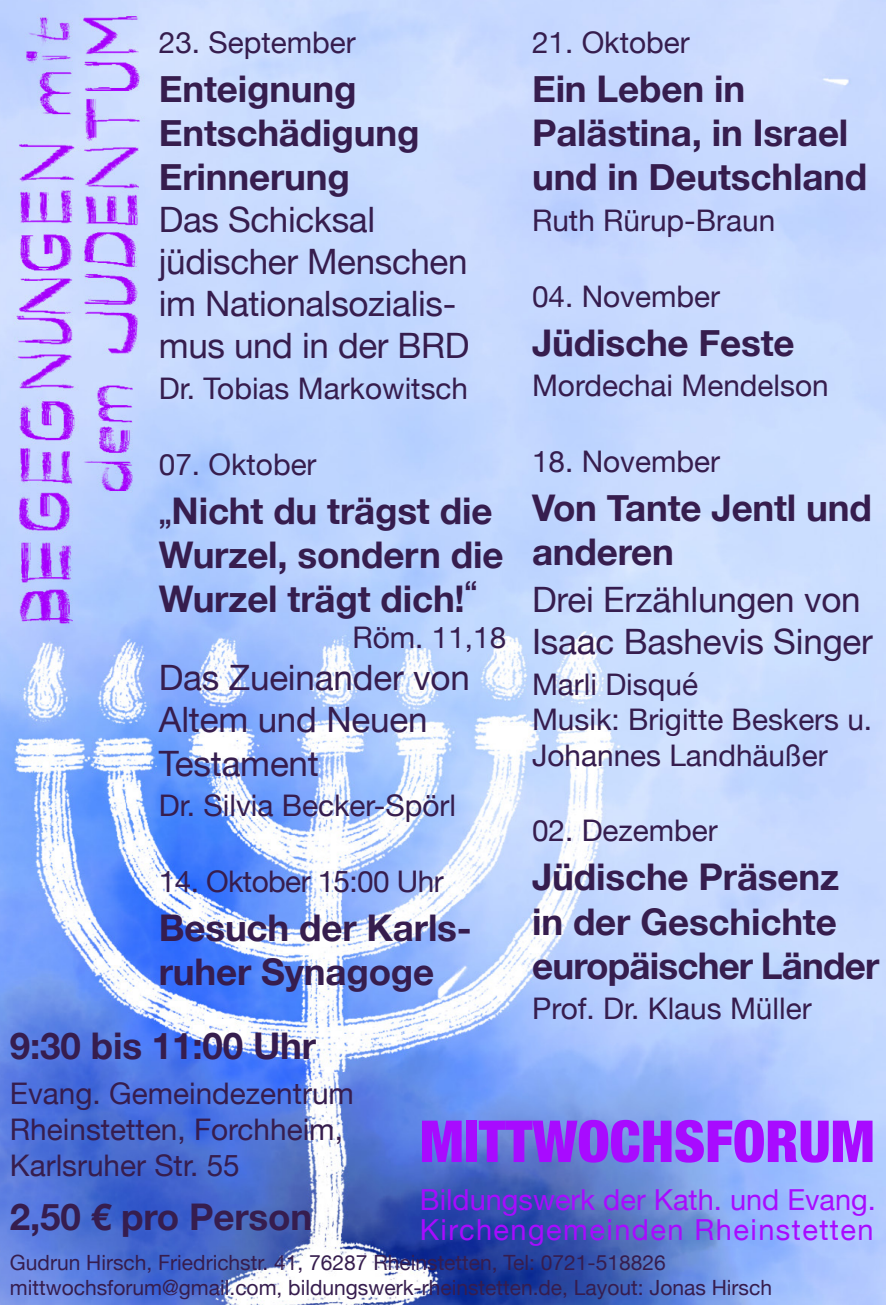
<style>
.page{position:relative;width:886px;height:1305px;background:#fff}
.page>*{position:absolute;margin:0;border:0;box-sizing:border-box;transform-origin:0 0}
.t1{font:900 condensed 57.75px "Helvetica Neue";color:#a80bff}
.t2{font:700 36.75px/44.1px "Helvetica Neue";letter-spacing:-.005em;color:#361d4e}
.t3{font:35px/42px "Helvetica Neue";letter-spacing:-.005em;color:#361d4e}
.t4{font:29.75px/35.7px "Helvetica Neue";color:#361d4e}
.t5{font:29.75px "Helvetica Neue";letter-spacing:-.02em;color:#361d4e}
.t6{font:29.05px/30.1px "Helvetica Neue";letter-spacing:.05em;color:#a80bff}
.t7{font:21px/25.2px "Helvetica Neue";color:#361d4e}
.s1{font-size:28px}
</style>
<div class="page">
<img style="left:0;top:0;width:885px;height:1305px">
<p class="t4" style="left:159px;top:26px;width:198px">23. September</p>
<p class="t2" style="left:159px;top:68px;width:262px">Enteignung<br>Entschädigung<br>Erinnerung</p>
<p class="t3" style="left:159px;top:201px;width:312px">Das Schicksal jüdischer Menschen im Nationalsozialis&shy;mus und in der BRD</p>
<p class="t4" style="left:159px;top:372px;width:311px">Dr. Tobias Markowitsch</p>
<p class="t4" style="left:159px;top:448px;width:159px">07. Oktober</p>
<p class="t2" style="left:159px;top:489px;width:346px"><span class="s1">„</span>Nicht du trägst die<br>Wurzel, sondern die<br>Wurzel trägt dich!<sup>“</sup></p>
<p class="t4" style="left:352px;top:621px;width:155px">Röm. 11,18</p>
<p class="t3" style="left:159px;top:657px;width:312px;line-height:43.1px">Das Zueinander von<br>Altem und Neuen<br>Testament</p>
<p class="t4" style="left:159px;top:789px;width:298px">Dr. Silvia Becker-Spörl</p>
<p class="t5" style="left:159px;top:859px;width:286px">14. Oktober 15:00 Uhr</p>
<p class="t2" style="left:159px;top:906px;width:314px">Besuch der Karls&shy;ruher Synagoge</p>
<p class="t4" style="left:532px;top:26px;width:159px">21. Oktober</p>
<p class="t2" style="left:532px;top:68px;width:337px">Ein Leben in<br>Palästina, in Israel und in Deutschland</p>
<p class="t4" style="left:532px;top:204px;width:245px">Ruth Rürup-Braun</p>
<p class="t4" style="left:532px;top:280px;width:189px">04. November</p>
<p class="t2" style="left:532px;top:321px;width:264px">Jüdische Feste</p>
<p class="t4" style="left:532px;top:369px;width:298px">Mordechai Mendelson</p>
<p class="t4" style="left:532px;top:445px;width:189px">18. November</p>
<p class="t2" style="left:532px;top:486px;width:341px">Von Tante Jentl und anderen</p>
<p class="t3" style="left:532px;top:580px;width:342px">Drei Erzählungen von<br>Isaac Bashevis Singer</p>
<p class="t4" style="left:532px;top:668px;width:341px">Marli Disqué<br>Musik: Brigitte Beskers u.<br>Johannes Landhäußer</p>
<p class="t4" style="left:532px;top:814px;width:187px">02. Dezember</p>
<p class="t2" style="left:532px;top:856px;width:349px">Jüdische Präsenz<br>in der Geschichte europäischer Länder</p>
<p class="t4" style="left:532px;top:992px;width:281px">Prof. Dr. Klaus Müller</p>
<p class="t2" style="left:10px;top:1024px;width:307px">9:30 bis 11:00 Uhr</p>
<p class="t4" style="left:10px;top:1077px;width:345px">Evang. Gemeindezentrum<br>Rheinstetten, Forchheim,<br>Karlsruher Str. 55</p>
<p class="t2" style="left:10px;top:1195px;width:304px">2,50 € pro Person</p>
<p class="t7" style="left:10px;top:1251px;width:763px">Gudrun Hirsch, Friedrichstr. 41, 76287 Rheinstetten, Tel: 0721-518826 mittwochsforum@gmail.com, bildungswerk-rheinstetten.de, Layout: Jonas Hirsch</p>
<p class="t1" style="left:420px;top:1094px;width:456px">MITTWOCHSFORUM</p>
<p class="t6" style="left:420px;top:1186px;width:457px">Bildungswerk der Kath. und Evang.<br>Kirchengemeinden Rheinstetten</p>
</div>
